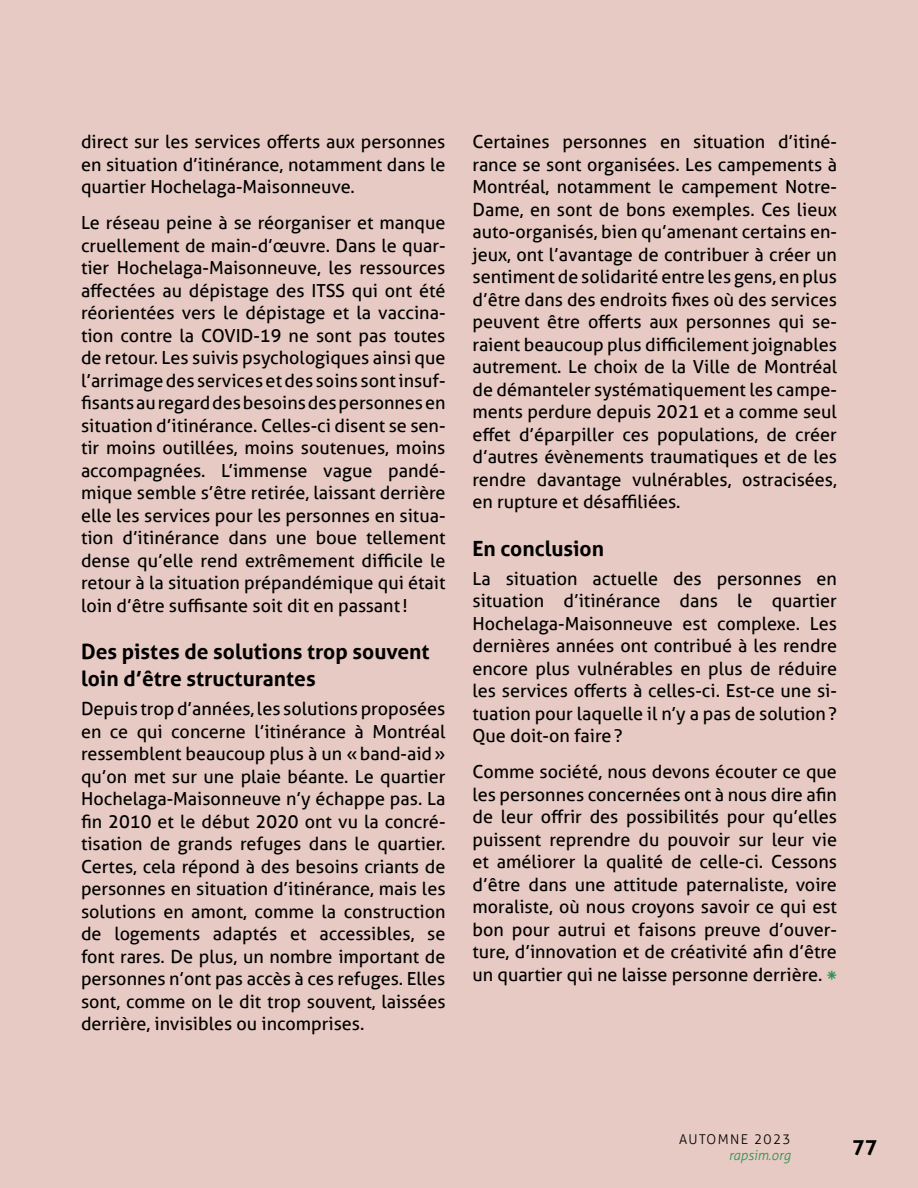
<style>
.page{position:relative;width:918px;height:1188px;background:#e7cac3}
.page>*{position:absolute;margin:0;border:0;box-sizing:border-box;transform-origin:0 0}
.t1{font:700 21px/27px "Aller";color:#000}
.t2{font:18px/22.5px "Aller";color:#000;text-align:justify}
.t3{font:300 13.5px "Aller";letter-spacing:.1em;color:#000}
.t4{font:italic 300 13.5px "Aller";color:#2c9354}
.s1{font-family:"Helvetica";font-size:15px;color:#2c9354}
</style>
<div class="page">
<p class="t2" style="left:81px;top:131px;width:366px">direct sur les services offerts aux personnes en situation d’itinérance, notamment dans le quartier Hochelaga-Maisonneuve.</p>
<p class="t2" style="left:81px;top:212px;width:366px">Le réseau peine à se réorganiser et manque cruellement de main-d’œuvre. Dans le quar&shy;tier Hochelaga-Maisonneuve, les ressources affectées au dépistage des ITSS qui ont été réorientées vers le dépistage et la vaccina&shy;tion contre la COVID-19 ne sont pas toutes de retour. Les suivis psychologiques ainsi que l’arrimage des services et des soins sont insuf&shy;fisants au regard des besoins des personnes en situation d’itinérance. Celles-ci disent se sen&shy;tir moins outillées, moins soutenues, moins accompagnées. L’immense vague pandé&shy;mique semble s’être retirée, laissant derrière elle les services pour les personnes en situa&shy;tion d’itinérance dans une boue tellement dense qu’elle rend extrêmement difficile le retour à la situation prépandémique qui était loin d’être suffisante soit dit en passant!</p>
<p class="t1" style="left:81px;top:638px;width:350px">Des pistes de solutions trop souvent loin d’être structurantes</p>
<p class="t2" style="left:81px;top:698px;width:366px">Depuis trop d’années, les solutions proposées en ce qui concerne l’itinérance à Montréal ressemblent beaucoup plus à un «band-aid» qu’on met sur une plaie béante. Le quartier Hochelaga-Maisonneuve n’y échappe pas. La fin 2010 et le début 2020 ont vu la concré&shy;tisation de grands refuges dans le quartier.<br>Certes, cela répond à des besoins criants de personnes en situation d’itinérance, mais les solutions en amont, comme la construction de logements adaptés et accessibles, se font rares. De plus, un nombre important de personnes n’ont pas accès à ces refuges. Elles sont, comme on le dit trop souvent, laissées derrière, invisibles ou incomprises.</p>
<p class="t2" style="left:472px;top:131px;width:366px">Certaines personnes en situation d’itiné&shy;rance se sont organisées. Les campements à Montréal, notamment le campement Notre-Dame, en sont de bons exemples. Ces lieux auto-organisés, bien qu’amenant certains en&shy;jeux, ont l’avantage de contribuer à créer un sentiment de solidarité entre les gens, en plus d’être dans des endroits fixes où des services peuvent être offerts aux personnes qui se&shy;raient beaucoup plus difficilement joignables autrement. Le choix de la Ville de Montréal de démanteler systématiquement les campe&shy;ments perdure depuis 2021 et a comme seul effet d’éparpiller ces populations, de créer d’autres évènements traumatiques et de les rendre davantage vulnérables, ostracisées, en rupture et désaffiliées.</p>
<p class="t1" style="left:472px;top:534px;width:133px">En conclusion</p>
<p class="t2" style="left:472px;top:567px;width:366px">La situation actuelle des personnes en situation d’itinérance dans le quartier Hochelaga-Maisonneuve est complexe. Les dernières années ont contribué à les rendre encore plus vulnérables en plus de réduire les services offerts à celles-ci. Est-ce une si&shy;tuation pour laquelle il n’y a pas de solution?<br>Que doit-on faire?</p>
<p class="t2" style="left:472px;top:761px;width:366px">Comme société, nous devons écouter ce que les personnes concernées ont à nous dire afin de leur offrir des possibilités pour qu’elles puissent reprendre du pouvoir sur leur vie et améliorer la qualité de celle-ci. Cessons d’être dans une attitude paternaliste, voire moraliste, où nous croyons savoir ce qui est bon pour autrui et faisons preuve d’ouver&shy;ture, d’innovation et de créativité afin d’être un quartier qui ne laisse personne derrière. <span class="s1">⁕</span></p>
<p class="t3" style="left:679px;top:1131px;width:113px">AUTOMNE 2023</p>
<p class="t4" style="left:729px;top:1147px;width:63px">rapsim.org</p>
<p class="t1" style="left:852px;top:1134px;width:27px">77</p>
</div>
